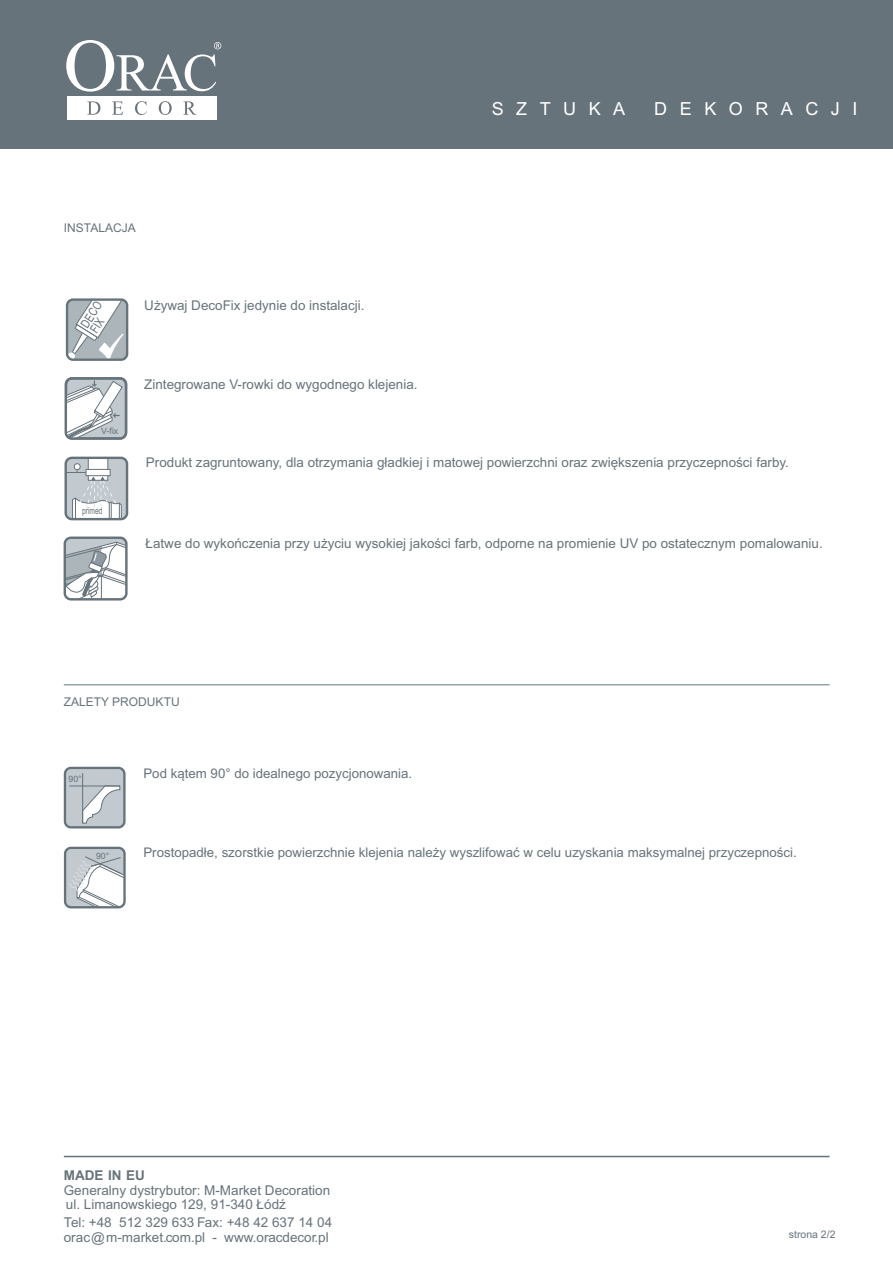
<style>
.page{position:relative;width:893px;height:1263px;background:#fff}
.page>*{position:absolute;margin:0;border:0;box-sizing:border-box;transform-origin:0 0}
.t1{font:18px "Arial";letter-spacing:.695em;color:#fff}
.t2{font:13.5px/15.6px "Arial";color:#66737a}
.t3{font:700 13.5px "Arial";color:#66737a}
.t4{font:13.35px "Arial";color:#66737a}
.t5{font:12.3px/10.8px "Arial";color:#66737a;scale:.8 1}
.t6{font:12px "Arial";color:#66737a}
.t7{font:10.5px "Arial";color:#66737a}
.t8{font:9.6px "Arial";color:#66737a;scale:.7 1}
.t9{font:8.85px "Arial";color:#66737a}
.t10{font:8.7px "Arial";color:#66737a}
</style>
<div class="page">
<div style="left:0;top:0;width:893px;height:149px;background:#66737a"></div>
<div style="left:67px;top:96px;width:149px;height:23px;background:#fff"></div>
<svg style="left:66px;top:40px;width:155px;height:52px"></svg>
<svg style="left:87px;top:101px;width:13px;height:14px"></svg>
<svg style="left:112px;top:101px;width:11px;height:14px"></svg>
<svg style="left:135px;top:101px;width:12px;height:14px"></svg>
<svg style="left:159px;top:101px;width:13px;height:14px"></svg>
<svg style="left:183px;top:101px;width:13px;height:14px"></svg>
<hr style="left:64px;top:1156px;width:765px;height:1px;background:#66737a">
<hr style="left:64px;top:685px;width:765px;height:1px;background:#66737a">
<div style="left:67px;top:300px;width:60px;height:60px;background:#abb5ba;border-radius:6px"></div>
<svg style="left:71px;top:301px;width:53px;height:57px"></svg>
<div style="left:66px;top:298px;width:62px;height:63px;border:2px solid #66737a;border-radius:6px"></div>
<div style="left:65px;top:377px;width:62px;height:63px;border:2px solid #66737a;border-radius:6px"></div>
<svg style="left:65px;top:380px;width:58px;height:60px"></svg>
<div style="left:65px;top:768px;width:59px;height:59px;background:#c2c9cf;border-radius:6px"></div>
<svg style="left:82px;top:785px;width:39px;height:39px"></svg>
<div style="left:64px;top:767px;width:62px;height:62px;border:2px solid #66737a;border-radius:6px"></div>
<hr style="left:69px;top:786px;width:51px;height:1px;background:#66737a">
<hr style="left:82px;top:773px;width:1px;height:50px;background:#66737a">
<div style="left:65px;top:848px;width:60px;height:59px;background:#c2c9cf;border-radius:6px"></div>
<div style="left:64px;top:847px;width:62px;height:61px;border:2px solid #66737a;border-radius:6px"></div>
<svg style="left:67px;top:856px;width:58px;height:52px"></svg>
<svg style="left:64px;top:538px;width:61px;height:60px"></svg>
<div style="left:64px;top:537px;width:64px;height:64px;border:2px solid #66737a;border-radius:6px"></div>
<div style="left:66px;top:458px;width:61px;height:61px;background:#c2c9cf;border-radius:6px"></div>
<div style="left:88px;top:458px;width:20px;height:22px;background:#fff"></div>
<div style="left:88px;top:457px;width:20px;height:24px;border:1px solid #66737a"></div>
<div style="left:74px;top:463px;width:6px;height:7px;border:1px solid #66737a;border-radius:50%"></div>
<svg style="left:67px;top:464px;width:55px;height:56px"></svg>
<div style="left:86px;top:469px;width:24px;height:7px;background:#fff"></div>
<div style="left:86px;top:469px;width:24px;height:7px;border:1px solid #66737a"></div>
<div style="left:64px;top:457px;width:64px;height:63px;border:2px solid #66737a;border-radius:6px"></div>
<h1 class="t1" style="left:491px;top:101px;width:135px">SZTUKA</h1>
<h1 class="t1" style="left:654px;top:101px;width:205px">DEKORACJI</h1>
<p class="t6" style="left:64px;top:223px;width:74px">INSTALACJA</p>
<p class="t5" style="left:80px;top:324px;width:37px;rotate:-58deg">DECO<br>FIX</p>
<p class="t9" style="left:101px;top:428px;width:19px">V-fix</p>
<p class="t8" style="left:82px;top:507px;width:31px">primed</p>
<p class="t4" style="left:144px;top:300px;width:222px">Używaj DecoFix jedynie do instalacji.</p>
<p class="t4" style="left:144px;top:379px;width:275px">Zintegrowane V-rowki do wygodnego klejenia.</p>
<p class="t4" style="left:146px;top:457px;width:644px">Produkt zagruntowany, dla otrzymania gładkiej i matowej powierzchni oraz zwiększenia przyczepności farby.</p>
<p class="t4" style="left:146px;top:538px;width:678px">Łatwe do wykończenia przy użyciu wysokiej jakości farb, odporne na promienie UV po ostatecznym pomalowaniu.</p>
<p class="t6" style="left:64px;top:697px;width:117px">ZALETY PRODUKTU</p>
<p class="t10" style="left:68px;top:776px;width:15px">90°</p>
<p class="t10" style="left:96px;top:853px;width:15px">90°</p>
<p class="t4" style="left:143px;top:768px;width:270px">Pod kątem 90° do idealnego pozycjonowania.</p>
<p class="t4" style="left:143px;top:848px;width:655px">Prostopadłe, szorstkie powierzchnie klejenia należy wyszlifować w celu uzyskania maksymalnej przyczepności.</p>
<p class="t3" style="left:64px;top:1170px;width:82px">MADE IN EU</p>
<p class="t2" style="left:64px;top:1184px;width:268px">Generalny dystrybutor: M-Market Decoration</p>
<p class="t2" style="left:64px;top:1215px;width:270px">Tel: +48 512 329 633 Fax: +48 42 637 14 04 orac@m-market.com.pl - www.oracdecor.pl</p>
<p class="t2" style="left:66px;top:1198px;width:221px">ul. Limanowskiego 129, 91-340 Łódź</p>
<p class="t7" style="left:788px;top:1231px;width:48px">strona 2/2</p>
</div>
